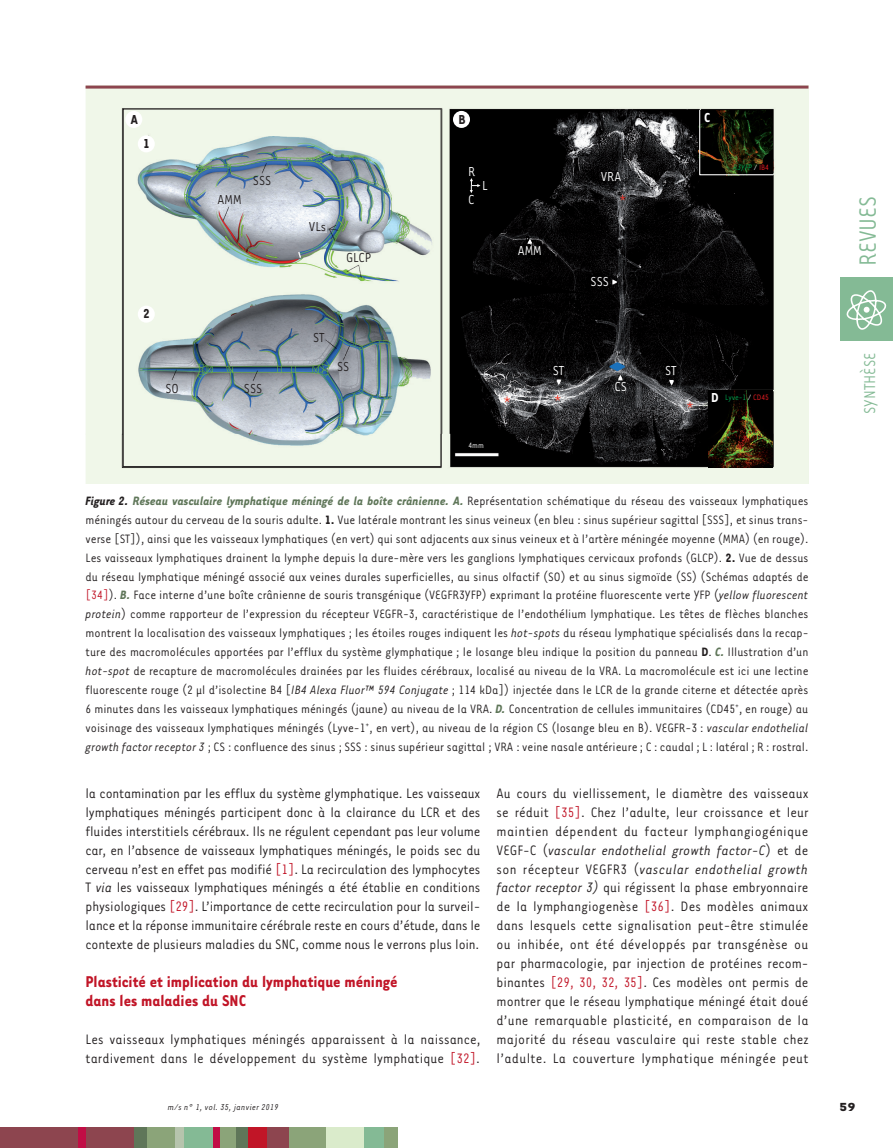
<style>
.page{position:relative;width:893px;height:1148px;background:#fff}
.page>*{position:absolute;margin:0;border:0;box-sizing:border-box;transform-origin:0 0}
.t1{font:27px "Tarzana Narrow";color:#84ba95}
.t2{font:700 18px/18.9px "Tarzana Narrow";color:#c11527}
.t3{font:18px "Tarzana Narrow";color:#84ba95}
.t4{font:15.75px/18.9px "Tarzana Narrow";letter-spacing:.005em;color:#231f20;text-align:justify}
.t5{font:15px "Tarzana Narrow";color:#231f20}
.t6{font:15px "Tarzana Narrow";letter-spacing:-.005em;color:#fff}
.t7{font:700 15px "Tarzana Narrow";color:#231f20}
.t8{font:700 15px "Tarzana Narrow";color:#fff}
.t9{font:13.95px/18.9px "Tarzana Narrow";color:#231f20;text-align:justify}
.t10{font:700 13.5px "Tarzana Wide";color:#231f20}
.t11{font:italic 9.75px "Tarzana Narrow";letter-spacing:.025em;color:#231f20}
.t12{font:9px "Tarzana Narrow";color:#00a54f}
.t13{font:italic 9px "Tarzana Narrow";color:#00a54f}
.t14{font:9px "Tarzana Narrow";color:#fff}
.s1{font-style:normal;color:#fff}
.s2{font-style:normal;color:#ee1d23}
.s3{font-weight:700;font-size:15px;color:#fff}
.s4{color:#fff}
.s5{color:#ee1d23}
.s6{font-weight:700;font-style:italic}
.s7{font-weight:700;font-style:italic;color:#5f7659}
.s8{font-weight:700}
.s9{color:#c11527}
.s10{font-style:italic}
</style>
<div class="page">
<div style="left:840px;top:277px;width:53px;height:64px;background:#84ba95"></div>
<svg style="left:847px;top:290px;width:39px;height:40px"></svg>
<div style="left:1px;top:1127px;width:134px;height:21px;background:#8d454f"></div>
<div style="left:235px;top:1127px;width:14px;height:21px;background:#5f7659"></div>
<div style="left:79px;top:1127px;width:7px;height:21px;background:#c10d45"></div>
<div style="left:134px;top:1127px;width:22px;height:21px;background:#5f7659"></div>
<div style="left:147px;top:1127px;width:30px;height:21px;background:#8ba479"></div>
<div style="left:176px;top:1127px;width:8px;height:21px;background:#b6c4ad"></div>
<div style="left:184px;top:1127px;width:29px;height:21px;background:#84ba95"></div>
<div style="left:218px;top:1127px;width:18px;height:21px;background:#8ba479"></div>
<div style="left:213px;top:1127px;width:6px;height:21px;background:#c10d45"></div>
<div style="left:249px;top:1127px;width:27px;height:21px;background:#c11527"></div>
<div style="left:287px;top:1127px;width:39px;height:21px;background:#8ba479"></div>
<div style="left:267px;top:1127px;width:21px;height:21px;background:#8d454f"></div>
<div style="left:326px;top:1127px;width:39px;height:21px;background:#daebcb"></div>
<div style="left:365px;top:1127px;width:20px;height:21px;background:#84ba95"></div>
<div style="left:384px;top:1127px;width:14px;height:21px;background:#8ba479"></div>
<img style="left:86px;top:89px;width:722px;height:395px">
<img style="left:708px;top:390px;width:65px;height:77px">
<svg style="left:699px;top:109px;width:75px;height:67px;background:#1b1d0f"></svg>
<svg style="left:470px;top:178px;width:10px;height:15px"></svg>
<svg style="left:528px;top:239px;width:4px;height:5px"></svg>
<svg style="left:613px;top:279px;width:4px;height:5px"></svg>
<svg style="left:557px;top:379px;width:4px;height:5px"></svg>
<svg style="left:669px;top:380px;width:5px;height:5px"></svg>
<svg style="left:609px;top:362px;width:16px;height:18px"></svg>
<img style="left:123px;top:108px;width:319px;height:359px">
<img style="left:310px;top:224px;width:17px;height:9px">
<div style="left:125px;top:111px;width:17px;height:17px;background:#fff;border-radius:50%"></div>
<div style="left:138px;top:135px;width:17px;height:17px;background:#fff;border-radius:50%"></div>
<div style="left:138px;top:306px;width:17px;height:17px;background:#fff;border-radius:50%"></div>
<div style="left:453px;top:111px;width:17px;height:17px;background:#fff;border-radius:50%"></div>
<hr style="left:86px;top:86px;width:722px;height:3px;background:#8d454f">
<p class="t7" style="left:131px;top:110px;width:9px">A</p>
<p class="t7" style="left:143px;top:134px;width:8px">1</p>
<p class="t5" style="left:218px;top:190px;width:25px">AMM</p>
<p class="t5" style="left:253px;top:171px;width:20px">SSS</p>
<p class="t7" style="left:143px;top:304px;width:8px">2</p>
<p class="t5" style="left:165px;top:379px;width:15px">SO</p>
<p class="t5" style="left:244px;top:379px;width:20px">SSS</p>
<p class="t5" style="left:309px;top:218px;width:19px">VLs</p>
<p class="t5" style="left:346px;top:248px;width:27px">GLCP</p>
<p class="t5" style="left:313px;top:328px;width:13px">ST</p>
<p class="t5" style="left:337px;top:357px;width:14px">SS</p>
<p class="t7" style="left:458px;top:110px;width:9px">B</p>
<p class="t6" style="left:468px;top:162px;width:9px">R</p>
<p class="t6" style="left:468px;top:190px;width:8px">C</p>
<p class="t6" style="left:482px;top:176px;width:7px">L</p>
<p class="t6" style="left:518px;top:241px;width:25px">AMM</p>
<p class="t6" style="left:601px;top:167px;width:22px">VRA</p>
<p class="t6" style="left:591px;top:273px;width:20px">SSS</p>
<p class="t14" style="left:468px;top:439px;width:17px">4mm</p>
<p class="t6" style="left:553px;top:361px;width:13px">ST</p>
<p class="t6" style="left:614px;top:378px;width:14px">CS</p>
<p class="t8" style="left:704px;top:108px;width:7px">C</p>
<p class="t13" style="left:733px;top:162px;width:37px">R3YFP <span class="s1">/</span> <span class="s2">IB4</span></p>
<p class="t6" style="left:665px;top:361px;width:13px">ST</p>
<p class="t12" style="left:711px;top:392px;width:59px"><span class="s3">D</span> Lyve-1 <span class="s4">/</span> <span class="s5">CD45</span></p>
<p class="t9" style="left:86px;top:490px;width:724px"><span class="s6">Figure 2.</span> <span class="s7">Réseau vasculaire lymphatique méningé de la boîte crânienne. A.</span> Représentation schématique du réseau des vaisseaux lymphatiques méningés autour du cerveau de la souris adulte. <span class="s8">1.</span> Vue latérale montrant les sinus veineux (en bleu : sinus supérieur sagittal [SSS], et sinus trans&shy;verse [ST]), ainsi que les vaisseaux lymphatiques (en vert) qui sont adjacents aux sinus veineux et à l’artère méningée moyenne (MMA) (en rouge).<br>Les vaisseaux lymphatiques drainent la lymphe depuis la dure-mère vers les ganglions lymphatiques cervicaux profonds (GLCP). <span class="s8">2.</span> Vue de dessus du réseau lymphatique méningé associé aux veines durales superficielles, au sinus olfactif (SO) et au sinus sigmoïde (SS) (Schémas adaptés de <span class="s9">[34]</span>). <span class="s7">B.</span> Face interne d’une boîte crânienne de souris transgénique (VEGFR3YFP) exprimant la protéine fluorescente verte YFP (<span class="s10">yellow fluorescent protein</span>) comme rapporteur de l’expression du récepteur VEGFR-3, caractéristique de l’endothélium lymphatique. Les têtes de flèches blanches montrent la localisation des vaisseaux lymphatiques ; les étoiles rouges indiquent les <span class="s10">hot-spots</span> du réseau lymphatique spécialisés dans la recap&shy;ture des macromolécules apportées par l’efflux du système glymphatique ; le losange bleu indique la position du panneau <span class="s8">D</span>. <span class="s7">C.</span> Illustration d’un <span class="s10">hot-spot</span> de recapture de macromolécules drainées par les fluides cérébraux, localisé au niveau de la VRA. La macromolécule est ici une lectine fluorescente rouge (2 µl d’isolectine B4 [<span class="s10">IB4 Alexa Fluor™ 594 Conjugate</span> ; 114 kDa]) injectée dans le LCR de la grande citerne et détectée après 6 minutes dans les vaisseaux lymphatiques méningés (jaune) au niveau de la VRA. <span class="s7">D.</span> Concentration de cellules immunitaires (CD45<sup>+</sup>, en rouge) au voisinage des vaisseaux lymphatiques méningés (Lyve-1<sup>+</sup>, en vert), au niveau de la région CS (losange bleu en B). VEGFR-3 : <span class="s10">vascular endothelial growth factor receptor 3</span> ; CS : confluence des sinus ; SSS : sinus supérieur sagittal ; VRA : veine nasale antérieure ; C : caudal ; L : latéral ; R : rostral.</p>
<p class="t4" style="left:86px;top:783px;width:396px">la contamination par les efflux du système glymphatique. Les vaisseaux lymphatiques méningés participent donc à la clairance du LCR et des fluides interstitiels cérébraux. Ils ne régulent cependant pas leur volume car, en l’absence de vaisseaux lymphatiques méningés, le poids sec du cerveau n’est en effet pas modifié <span class="s9">[1]</span>. La recirculation des lymphocytes T <span class="s10">via</span> les vaisseaux lymphatiques méningés a été établie en conditions physiologiques <span class="s9">[29]</span>. L’importance de cette recirculation pour la surveil&shy;lance et la réponse immunitaire cérébrale reste en cours d’étude, dans le contexte de plusieurs maladies du SNC, comme nous le verrons plus loin.</p>
<p class="t2" style="left:86px;top:971px;width:313px">Plasticité et implication du lymphatique méningé dans les maladies du SNC</p>
<p class="t4" style="left:86px;top:1028px;width:396px">Les vaisseaux lymphatiques méningés apparaissent à la naissance, tardivement dans le développement du système lymphatique <span class="s9">[32]</span>.</p>
<p class="t4" style="left:497px;top:783px;width:314px">Au cours du viellissement, le diamètre des vaisseaux se réduit <span class="s9">[35]</span>. Chez l’adulte, leur croissance et leur maintien dépendent du facteur lymphangiogénique VEGF-C (<span class="s10">vascular endothelial growth factor-C</span>) et de son récepteur VEGFR3 (<span class="s10">vascular endothelial growth factor receptor 3)</span> qui régissent la phase embryonnaire de la lymphangiogenèse <span class="s9">[36]</span>. Des modèles animaux dans lesquels cette signalisation peut-être stimulée ou inhibée, ont été développés par transgénèse ou par pharmacologie, par injection de protéines recom&shy;binantes <span class="s9">[29, 30, 32, 35]</span>. Ces modèles ont permis de montrer que le réseau lymphatique méningé était doué d’une remarquable plasticité, en comparaison de la majorité du réseau vasculaire qui reste stable chez l’adulte. La couverture lymphatique méningée peut</p>
<h1 class="t1" style="left:851px;top:266px;width:71px;rotate:-90deg">REVUES</h1>
<p class="t3" style="left:859px;top:413px;width:62px;rotate:-90deg">SYNTHÈSE</p>
<p class="t11" style="left:168px;top:1101px;width:112px">m/s n° 1, vol. 35, janvier 2019</p>
<p class="t10" style="left:839px;top:1097px;width:18px">59</p>
</div>
